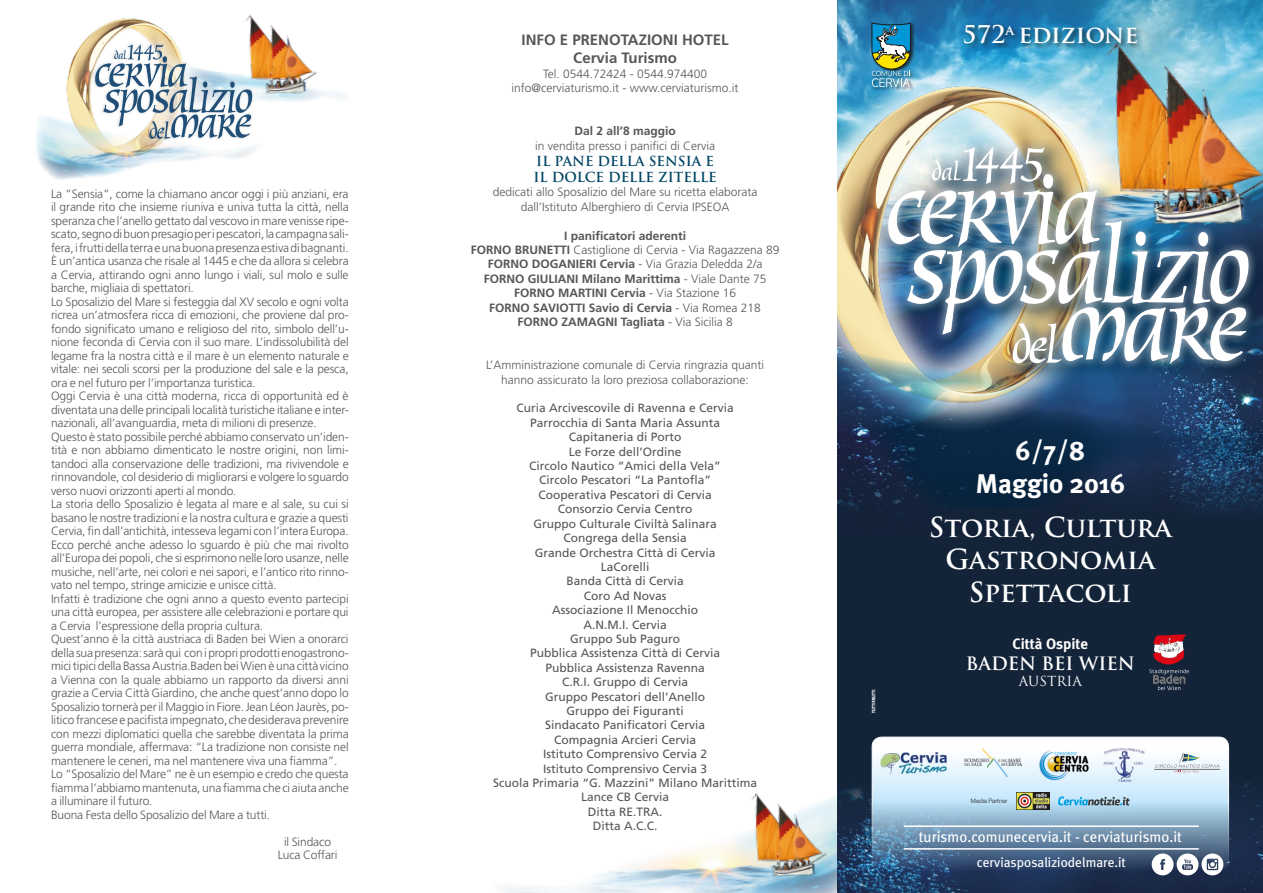
<style>
.page{position:relative;width:1263px;height:893px;background:#fff}
.page>*{position:absolute;margin:0;border:0;box-sizing:border-box;transform-origin:0 0}
.t1{font:700 27px/32.4px "Trajan Pro";color:#fff;text-align:center}
.t2{font:700 27px/32.4px "Meta Plus";color:#fff;text-align:center}
.t3{font:700 23.85px "Trajan Pro";color:#fff}
.t4{font:700 18px "Trajan Pro";color:#fff}
.t5{font:15px "Meta Plus";color:#fff}
.t6{font:700 15px/18px "Frutiger";color:#575756;text-align:center}
.t7{font:700 15px "Meta Plus";color:#fff}
.t8{font:700 13.5px/16.2px "Trajan Pro";color:#004564}
.t9{font:13.5px "Meta Plus";color:#fff}
.t10{font:13.5px "Trajan Pro";color:#fff}
.t11{font:300 12px/13.5px "Frutiger";letter-spacing:-.01em;color:#575756;text-align:center}
.t12{font:12px/14.4px "Frutiger";color:#575756;text-align:center}
.t13{font:700 12px/14.4px "Frutiger";color:#575756;text-align:center}
.t14{font:300 6.15px "Helvetica Neue LT Std";color:#1d1d1b}
.s1{font-weight:300}
</style>
<div class="page">
<img style="left:504px;top:787px;width:334px;height:106px">
<div style="left:838px;top:0;width:425px;height:893px;background:#132338"></div>
<img style="left:838px;top:0;width:425px;height:514px">
<img style="left:838px;top:766px;width:425px;height:127px">
<svg style="left:872px;top:737px;width:356px;height:133px;background:#9db8cd"></svg>
<div style="left:872px;top:737px;width:357px;height:134px;border:1px solid #fff;border-radius:10px"></div>
<img style="left:1097px;top:36px;width:166px;height:100px">
<div style="left:963px;top:23px;width:181px;height:27px;background:#1d1d1b;opacity:.75"></div>
<svg style="left:1152px;top:853px;width:71px;height:22px;background:#acb3bf"></svg>
<svg style="left:847px;top:391px;width:416px;height:117px"></svg>
<div style="left:838px;top:56px;width:286px;height:378px;background:#fff;opacity:.75"></div>
<img style="left:838px;top:73px;width:276px;height:253px">
<img style="left:838px;top:326px;width:326px;height:122px">
<img style="left:946px;top:387px;width:317px;height:4px">
<div style="left:876px;top:136px;width:387px;height:251px;background:#00243f;opacity:.74"></div>
<div style="left:879px;top:138px;width:379px;height:234px;background:#fff;opacity:.75"></div>
<img style="left:886px;top:147px;width:362px;height:217px">
<img style="left:245px;top:14px;width:74px;height:84px">
<img style="left:66px;top:18px;width:91px;height:94px">
<img style="left:36px;top:112px;width:205px;height:68px">
<div style="left:77px;top:26px;width:193px;height:131px;background:#fff;opacity:.75"></div>
<svg style="left:94px;top:45px;width:158px;height:94px"></svg>
<img style="left:747px;top:790px;width:82px;height:91px">
<hr style="left:904px;top:825px;width:295px;height:2px;background:#fff">
<hr style="left:904px;top:848px;width:295px;height:2px;background:#fff">
<svg style="left:872px;top:690px;width:3px;height:23px"></svg>
<div style="left:871px;top:22px;width:44px;height:69px;background:#1d1d1b;opacity:.75"></div>
<svg style="left:871px;top:23px;width:40px;height:64px;background:#5c9697"></svg>
<img style="left:1017px;top:793px;width:32px;height:16px">
<svg style="left:1058px;top:796px;width:72px;height:9px"></svg>
<img style="left:965px;top:749px;width:57px;height:28px">
<img style="left:881px;top:753px;width:18px;height:21px">
<img style="left:899px;top:752px;width:47px;height:23px">
<img style="left:1037px;top:745px;width:58px;height:39px">
<img style="left:1102px;top:749px;width:44px;height:32px">
<hr style="left:1154px;top:769px;width:66px;height:1px;background:#706f6f">
<svg style="left:1155px;top:752px;width:64px;height:20px"></svg>
<svg style="left:1149px;top:634px;width:40px;height:56px"></svg>
<p class="t11" style="left:51px;top:187px;width:299px;text-align:left">La “Sensia”, come la chiamano ancor oggi i più anziani, era il grande rito che insieme riuniva e univa tutta la città, nella speranza che l’anello gettato dal vescovo in mare venisse ripe&shy;scato, segno di buon presagio per i pescatori, la campagna sali&shy;fera, i frutti della terra e una buona presenza estiva di bagnanti.<br>È un’antica usanza che risale al 1445 e che da allora si celebra a Cervia, attirando ogni anno lungo i viali, sul molo e sulle barche, migliaia di spettatori.<br>Lo Sposalizio del Mare si festeggia dal XV secolo e ogni volta ricrea un’atmosfera ricca di emozioni, che proviene dal pro&shy;fondo significato umano e religioso del rito, simbolo dell’u&shy;nione feconda di Cervia con il suo mare. L’indissolubilità del legame fra la nostra città e il mare è un elemento naturale e vitale: nei secoli scorsi per la produzione del sale e la pesca, ora e nel futuro per l’importanza turistica.<br>Oggi Cervia è una città moderna, ricca di opportunità ed è diventata una delle principali località turistiche italiane e inter&shy;nazionali, all’avanguardia, meta di milioni di presenze.<br>Questo è stato possibile perché abbiamo conservato un’iden&shy;tità e non abbiamo dimenticato le nostre origini, non limi&shy;tandoci alla conservazione delle tradizioni, ma rivivendole e rinnovandole, col desiderio di migliorarsi e volgere lo sguardo verso nuovi orizzonti aperti al mondo.<br>La storia dello Sposalizio è legata al mare e al sale, su cui si basano le nostre tradizioni e la nostra cultura e grazie a questi Cervia, fin dall’antichità, intesseva legami con l’intera Europa.<br>Ecco perché anche adesso lo sguardo è più che mai rivolto all’Europa dei popoli, che si esprimono nelle loro usanze, nelle musiche, nell’arte, nei colori e nei sapori, e l’antico rito rinno&shy;vato nel tempo, stringe amicizie e unisce città.<br>Infatti è tradizione che ogni anno a questo evento partecipi una città europea, per assistere alle celebrazioni e portare qui a Cervia l’espressione della propria cultura.<br>Quest’anno è la città austriaca di Baden bei Wien a onorarci della sua presenza: sarà qui con i propri prodotti enogastrono&shy;mici tipici della Bassa Austria.Baden bei Wien è una città vicino a Vienna con la quale abbiamo un rapporto da diversi anni grazie a Cervia Città Giardino, che anche quest’anno dopo lo Sposalizio tornerà per il Maggio in Fiore. Jean Léon Jaurès, po&shy;litico francese e pacifista impegnato, che desiderava prevenire con mezzi diplomatici quella che sarebbe diventata la prima guerra mondiale, affermava: “La tradizione non consiste nel mantenere le ceneri, ma nel mantenere viva una fiamma”.<br>Lo “Sposalizio del Mare” ne è un esempio e credo che questa fiamma l’abbiamo mantenuta, una fiamma che ci aiuta anche a illuminare il futuro.<br>Buona Festa dello Sposalizio del Mare a tutti.</p>
<p class="t11" style="left:278px;top:835px;width:61px">il Sindaco<br>Luca Coffari</p>
<p class="t6" style="left:521px;top:31px;width:209px">INFO E PRENOTAZIONI HOTEL<br>Cervia Turismo</p>
<p class="t11" style="left:512px;top:66px;width:228px;line-height:14.4px">Tel. 0544.72424 - 0544.974400 info@cerviaturismo.it - www.cerviaturismo.it</p>
<p class="t13" style="left:574px;top:124px;width:103px">Dal 2 all’8 maggio</p>
<p class="t11" style="left:535px;top:139px;width:181px">in vendita presso i panifici di Cervia</p>
<p class="t8" style="left:533px;top:153px;width:185px">IL PANE DELLA SENSIA E<br>IL DOLCE DELLE ZITELLE</p>
<p class="t11" style="left:493px;top:185px;width:266px;line-height:14.4px">dedicati allo Sposalizio del Mare su ricetta elaborata dall’Istituto Alberghiero di Cervia IPSEOA</p>
<p class="t13" style="left:471px;top:228px;width:310px">I panificatori aderenti<br>FORNO BRUNETTI <span class="s1">Castiglione di Cervia - Via Ragazzena 89<br></span>FORNO DOGANIERI Cervia <span class="s1">- Via Grazia Deledda 2/a </span>FORNO GIULIANI Milano Marittima <span class="s1">- Viale Dante 75<br></span>FORNO MARTINI Cervia <span class="s1">- Via Stazione 16<br></span>FORNO SAVIOTTI Savio di Cervia <span class="s1">- Via Romea 218<br></span>FORNO ZAMAGNI Tagliata <span class="s1">- Via Sicilia 8</span></p>
<p class="t11" style="left:486px;top:358px;width:280px;line-height:14.4px">L’Amministrazione comunale di Cervia ringrazia quanti hanno assicurato la loro preziosa collaborazione:</p>
<p class="t12" style="left:493px;top:401px;width:266px">Curia Arcivescovile di Ravenna e Cervia<br>Parrocchia di Santa Maria Assunta<br>Capitaneria di Porto<br>Le Forze dell’Ordine<br>Circolo Nautico “Amici della Vela”<br>Circolo Pescatori “La Pantofla”<br>Cooperativa Pescatori di Cervia<br>Consorzio Cervia Centro<br>Gruppo Culturale Civiltà Salinara<br>Congrega della Sensia<br>Grande Orchestra Città di Cervia<br>LaCorelli<br>Banda Città di Cervia<br>Coro Ad Novas<br>Associazione Il Menocchio<br>A.N.M.I. Cervia<br>Gruppo Sub Paguro<br>Pubblica Assistenza Città di Cervia<br>Pubblica Assistenza Ravenna<br>C.R.I. Gruppo di Cervia<br>Gruppo Pescatori dell’Anello<br>Gruppo dei Figuranti<br>Sindacato Panificatori Cervia<br>Compagnia Arcieri Cervia<br>Istituto Comprensivo Cervia 2<br>Istituto Comprensivo Cervia 3<br>Scuola Primaria “G. Mazzini” Milano Marittima<br>Lance CB Cervia<br>Ditta RE.TRA.<br>Ditta A.C.C.</p>
<h2 class="t3" style="left:963px;top:19px;width:177px">572<sup>a</sup> edizione</h2>
<h1 class="t2" style="left:975px;top:435px;width:152px">6/7/8<br>Maggio 2016</h1>
<h1 class="t1" style="left:929px;top:511px;width:245px">Storia, Cultura<br>Gastronomia<br>Spettacoli</h1>
<p class="t7" style="left:1012px;top:635px;width:77px">Città Ospite</p>
<h3 class="t4" style="left:966px;top:652px;width:171px">BADEN BEI WIEN</h3>
<p class="t10" style="left:1019px;top:673px;width:65px">AUSTRIA</p>
<p class="t14" style="left:971px;top:797px;width:38px">Media Partner</p>
<p class="t5" style="left:919px;top:828px;width:265px">turismo.comunecervia.it - cerviaturismo.it</p>
<p class="t9" style="left:977px;top:855px;width:151px">cerviasposaliziodelmare.it</p>
</div>
